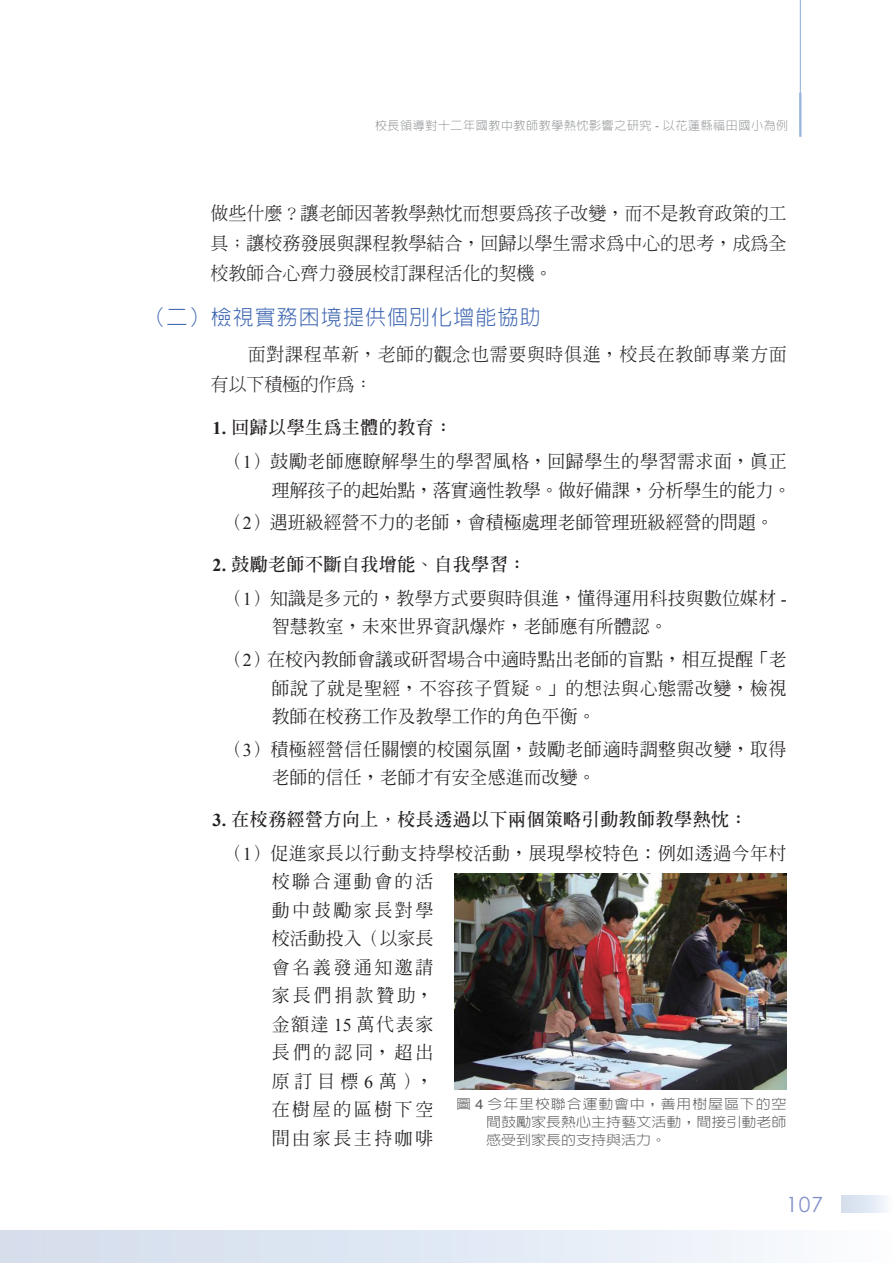
<style>
.page{position:relative;width:893px;height:1263px;background:#fff}
.page>*{position:absolute;margin:0;border:0;box-sizing:border-box;transform-origin:0 0}
.t1{font:300 21px "AR Hei B5";letter-spacing:.05em;color:#3a63af}
.t2{font:21px "Century Gothic";color:#8491c8}
.t3{font:500 18px/28.5px "AR Ming B5";letter-spacing:.005em;color:#231f20}
.t4{font:500 18px/28.5px "AR Ming B5";letter-spacing:.025em;color:#231f20}
.t5{font:300 18px/30px "AR Ming B5";color:#231f20;text-align:justify}
.t6{font:500 18px/34.2px "AR Ming B5";letter-spacing:.03em;color:#231f20}
.t7{font:300 18px/30px "AR Ming B5";letter-spacing:.035em;color:#231f20}
.t8{font:300 13.5px/18px "AR Hei B5";color:#57585a;text-align:justify;scale:1.11 1}
.t9{font:300 12px "AR Hei B5";letter-spacing:.05em;color:#939598}
.s1{font-family:"Helvetica";font-weight:400}
.s2{font-family:"Times New Roman";font-weight:700}
.s3{font-weight:700}
.s4{font-family:"Times New Roman";font-weight:400}
</style>
<div class="page">
<div style="left:841px;top:1195px;width:52px;height:18px;background:linear-gradient(to right,#d0daeb,#f6fafd)"></div>
<div style="left:0;top:1230px;width:893px;height:33px;background:linear-gradient(to right,#d0dbeb,#f7fbfe)"></div>
<hr style="left:800px;top:0;width:1px;height:132px;background:#95b5de">
<hr style="left:799px;top:93px;width:2px;height:44px;background:#95b5de">
<img style="left:455px;top:874px;width:332px;height:216px">
<p class="t9" style="left:375px;top:120px;width:415px">校長領導對十二年國教中教師教學熱忱影響之研究 <span class="s1">-</span> 以花蓮縣福田國小為例</p>
<p class="t5" style="left:210px;top:198px;width:577px">做些什麼？讓老師因著教學熱忱而想要為孩子改變，而不是教育政策的工具；讓校務發展與課程教學結合，回歸以學生需求為中心的思考，成為全校教師合心齊力發展校訂課程活化的契機。</p>
<p class="t1" style="left:145px;top:307px;width:397px">（二）檢視實務困境提供個別化增能協助</p>
<p class="t7" style="left:210px;top:339px;width:578px;text-indent:37px">面對課程革新，老師的觀念也需要與時俱進，校長在教師專業方面有以下積極的作為：</p>
<p class="t6" style="left:225px;top:410px;width:563px;text-indent:-12px"><span class="s2">1.</span> <span class="s3">回歸以學生為主體的教育：<br></span>（<span class="s4">1</span>）鼓勵老師應瞭解學生的學習風格，回歸學生的學習需求面，真正</p>
<p class="t3" style="left:225px;top:473px;width:568px;line-height:32.7px;text-indent:47px">理解孩子的起始點，落實適性教學。做好備課，分析學生的能力。（<span class="s4">2</span>）遇班級經營不力的老師，會積極處理老師管理班級經營的問題。</p>
<p class="t3" style="left:225px;top:547px;width:563px;line-height:34.2px;text-indent:-12px"><span class="s2">2.</span> <span class="s3">鼓勵老師不斷自我增能、自我學習：<br></span>（<span class="s4">1</span>）知識是多元的，教學方式要與時俱進，懂得運用科技與數位媒材 <span class="s4">-</span></p>
<p class="t3" style="left:225px;top:610px;width:563px;line-height:32.7px;text-indent:47px">智慧教室，未來世界資訊爆炸，老師應有所體認。<br>（<span class="s4">2</span>）在校內教師會議或研習場合中適時點出老師的盲點，相互提醒「老</p>
<p class="t4" style="left:272px;top:673px;width:516px">師說了就是聖經，不容孩子質疑。」的想法與心態需改變，檢視教師在校務工作及教學工作的角色平衡。</p>
<p class="t4" style="left:272px;top:735px;width:516px;text-indent:-47px">（<span class="s4">3</span>）積極經營信任關懷的校園氛圍，鼓勵老師適時調整與改變，取得老師的信任，老師才有安全感進而改變。</p>
<p class="t4" style="left:225px;top:802px;width:563px;line-height:34.2px;text-indent:-12px"><span class="s2">3.</span> <span class="s3">在校務經營方向上，校長透過以下兩個策略引動教師教學熱忱：<br></span>（<span class="s4">1</span>）促進家長以行動支持學校活動，展現學校特色：例如透過今年村</p>
<p class="t3" style="left:272px;top:867px;width:163px;text-align:justify">校聯合運動會的活動中鼓勵家長對學校活動投入（以家長會名義發通知邀請家長們捐款贊助，金額達 <span class="s4">15</span> 萬代表家長們的認同，超出原訂目標<span class="s4">6</span>萬），在樹屋的區樹下空間由家長主持咖啡</p>
<p class="t8" style="left:486px;top:1095px;width:272px;text-indent:-30px">圖 <span class="s1">4</span> 今年里校聯合運動會中，善用樹屋區下的空間鼓勵家長熱心主持藝文活動，間接引動老師感受到家長的支持與活力。</p>
<p class="t2" style="left:786px;top:1190px;width:39px">107</p>
</div>
